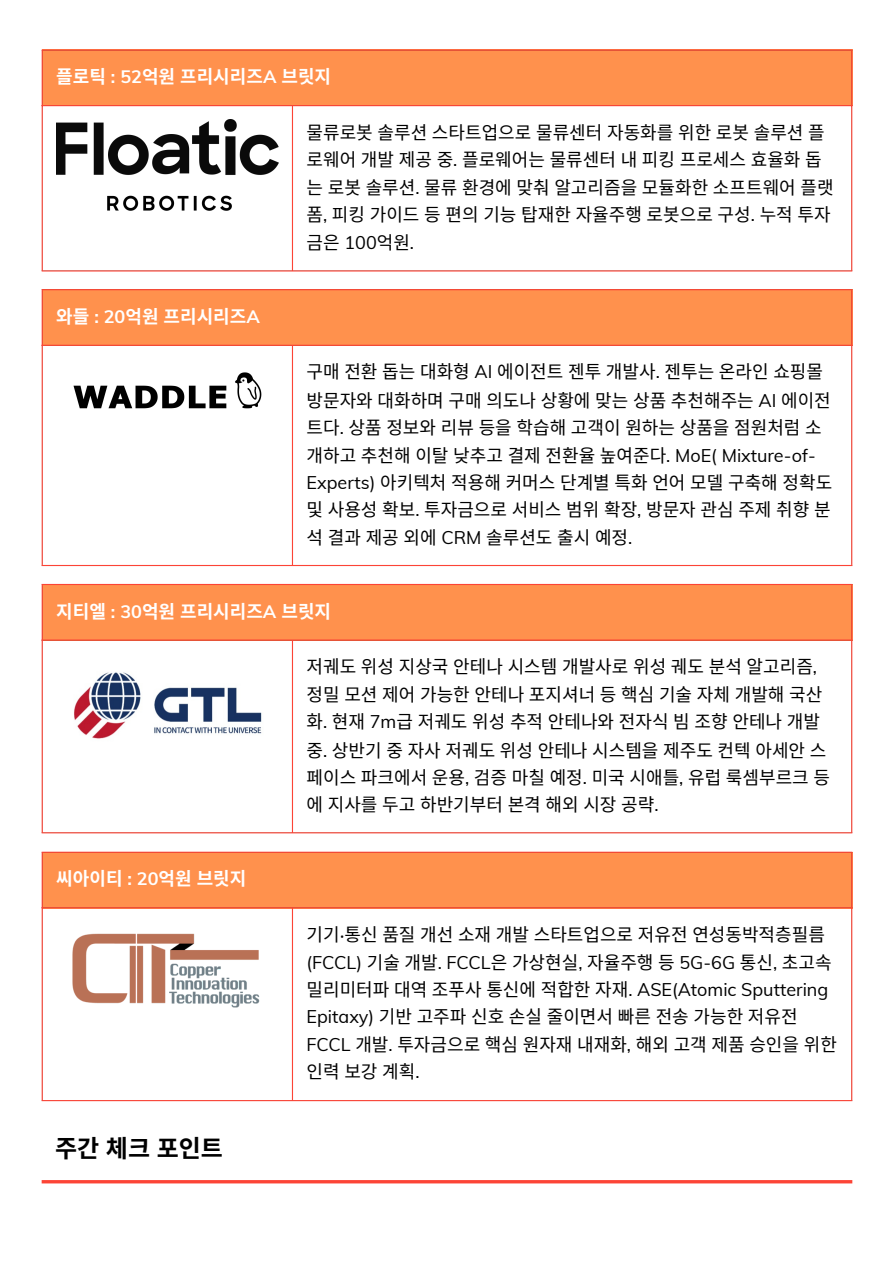
<style>
.page{position:relative;width:894px;height:1263px;background:#fff}
.page>*{position:absolute;margin:0;border:0;box-sizing:border-box;transform-origin:0 0}
.t1{font:700 24px "Noto Sans CJ Ksc";color:#000}
.t2{font:18px/27.6px "Noto Sans CJ Ksc";color:#000}
.t3{font:700 18px "Noto Sans CJ Ksc";color:#fff}
.s1{font-family:"Muli"}
.s2{font-family:"Noto Sans"}
</style>
<div class="page">
<div style="left:42px;top:50px;width:809px;height:56px;background:#ff914d"></div>
<img style="left:56px;top:120px;width:222px;height:91px">
<hr style="left:42px;top:51px;width:1px;height:219px;background:#fc4436">
<hr style="left:292px;top:106px;width:1px;height:164px;background:#fc4436">
<hr style="left:851px;top:51px;width:1px;height:219px;background:#fc4436">
<hr style="left:42px;top:50px;width:810px;height:1px;background:#fc4436">
<hr style="left:42px;top:105px;width:810px;height:1px;background:#fc4436">
<hr style="left:42px;top:270px;width:810px;height:2px;background:#fc4436">
<div style="left:42px;top:289px;width:809px;height:57px;background:#ff914d"></div>
<img style="left:73px;top:372px;width:189px;height:37px">
<hr style="left:42px;top:290px;width:1px;height:275px;background:#fc4436">
<hr style="left:292px;top:346px;width:1px;height:219px;background:#fc4436">
<hr style="left:851px;top:290px;width:1px;height:275px;background:#fc4436">
<hr style="left:42px;top:289px;width:810px;height:1px;background:#fc4436">
<hr style="left:42px;top:345px;width:810px;height:1px;background:#fc4436">
<hr style="left:42px;top:565px;width:810px;height:1px;background:#fc4436">
<div style="left:42px;top:584px;width:809px;height:56px;background:#ff914d"></div>
<img style="left:74px;top:672px;width:188px;height:67px">
<hr style="left:42px;top:585px;width:1px;height:247px;background:#fc4436">
<hr style="left:292px;top:641px;width:1px;height:191px;background:#fc4436">
<hr style="left:851px;top:585px;width:1px;height:247px;background:#fc4436">
<hr style="left:42px;top:584px;width:810px;height:1px;background:#fc4436">
<hr style="left:42px;top:639px;width:810px;height:2px;background:#fc4436">
<hr style="left:42px;top:832px;width:810px;height:1px;background:#fc4436">
<div style="left:42px;top:852px;width:809px;height:56px;background:#ff914d"></div>
<img style="left:72px;top:933px;width:188px;height:75px">
<hr style="left:42px;top:853px;width:1px;height:247px;background:#fc4436">
<hr style="left:292px;top:908px;width:1px;height:192px;background:#fc4436">
<hr style="left:851px;top:853px;width:1px;height:247px;background:#fc4436">
<hr style="left:42px;top:852px;width:810px;height:1px;background:#fc4436">
<hr style="left:42px;top:907px;width:810px;height:1px;background:#fc4436">
<hr style="left:42px;top:1100px;width:810px;height:1px;background:#fc4436">
<hr style="left:42px;top:1180px;width:810px;height:3px;background:#fc4436">
<p class="t3" style="left:56px;top:62px;width:276px">플로틱 <span class="s1">: 52</span>억원 프리시리즈<span class="s1">A</span> 브릿지</p>
<p class="t2" style="left:306px;top:117px;width:528px">물류로봇 솔루션 스타트업으로 물류센터 자동화를 위한 로봇 솔루션 플 로웨어 개발 제공 중<span class="s1">.</span> 플로웨어는 물류센터 내 피킹 프로세스 효율화 돕 는 로봇 솔루션<span class="s1">.</span> 물류 환경에 맞춰 알고리즘을 모듈화한 소프트웨어 플랫 폼<span class="s1">,</span> 피킹 가이드 등 편의 기능 탑재한 자율주행 로봇으로 구성<span class="s1">.</span> 누적 투자 금은 <span class="s1">100</span>억원<span class="s1">.</span></p>
<p class="t3" style="left:56px;top:302px;width:205px">와들 <span class="s1">: 20</span>억원 프리시리즈<span class="s1">A</span></p>
<p class="t2" style="left:306px;top:357px;width:527px">구매 전환 돕는 대화형 <span class="s1">AI</span> 에이전트 젠투 개발사<span class="s1">.</span> 젠투는 온라인 쇼핑몰 방문자와 대화하며 구매 의도나 상황에 맞는 상품 추천해주는 <span class="s1">AI</span> 에이전 트다<span class="s1">.</span> 상품 정보와 리뷰 등을 학습해 고객이 원하는 상품을 점원처럼 소 개하고 추천해 이탈 낮추고 결제 전환율 높여준다<span class="s1">. MoE( Mixture-of-Experts)</span> 아키텍처 적용해 커머스 단계별 특화 언어 모델 구축해 정확도 및 사용성 확보<span class="s1">.</span> 투자금으로 서비스 범위 확장<span class="s1">,</span> 방문자 관심 주제 취향 분 석 결과 제공 외에 <span class="s1">CRM</span> 솔루션도 출시 예정<span class="s1">.</span></p>
<p class="t3" style="left:56px;top:597px;width:276px">지티엘 <span class="s1">: 30</span>억원 프리시리즈<span class="s1">A</span> 브릿지</p>
<p class="t2" style="left:306px;top:652px;width:525px">저궤도 위성 지상국 안테나 시스템 개발사로 위성 궤도 분석 알고리즘<span class="s1">, </span>정밀 모션 제어 가능한 안테나 포지셔너 등 핵심 기술 자체 개발해 국산 화<span class="s1">.</span> 현재 <span class="s1">7m</span>급 저궤도 위성 추적 안테나와 전자식 빔 조향 안테나 개발 중<span class="s1">.</span> 상반기 중 자사 저궤도 위성 안테나 시스템을 제주도 컨텍 아세안 스 페이스 파크에서 운용<span class="s1">,</span> 검증 마칠 예정<span class="s1">.</span> 미국 시애틀<span class="s1">,</span> 유럽 룩셈부르크 등 에 지사를 두고 하반기부터 본격 해외 시장 공략<span class="s1">.</span></p>
<p class="t3" style="left:56px;top:864px;width:191px">씨아이티 <span class="s1">: 20</span>억원 브릿지</p>
<p class="t1" style="left:55px;top:1129px;width:169px">주간 체크 포인트</p>
<p class="t2" style="left:306px;top:920px;width:531px">기기<span class="s2">‧</span>통신 품질 개선 소재 개발 스타트업으로 저유전 연성동박적층필름 <span class="s1">(FCCL)</span> 기술 개발<span class="s1">. FCCL</span>은 가상현실<span class="s1">,</span> 자율주행 등 <span class="s1">5G-6G</span> 통신<span class="s1">,</span> 초고속 밀리미터파 대역 조푸사 통신에 적합한 자재<span class="s1">. ASE(Atomic Sputtering Epitaxy)</span> 기반 고주파 신호 손실 줄이면서 빠른 전송 가능한 저유전 <span class="s1">FCCL</span> 개발<span class="s1">.</span> 투자금으로 핵심 원자재 내재화<span class="s1">,</span> 해외 고객 제품 승인을 위한 인력 보강 계획<span class="s1">.</span></p>
</div>
